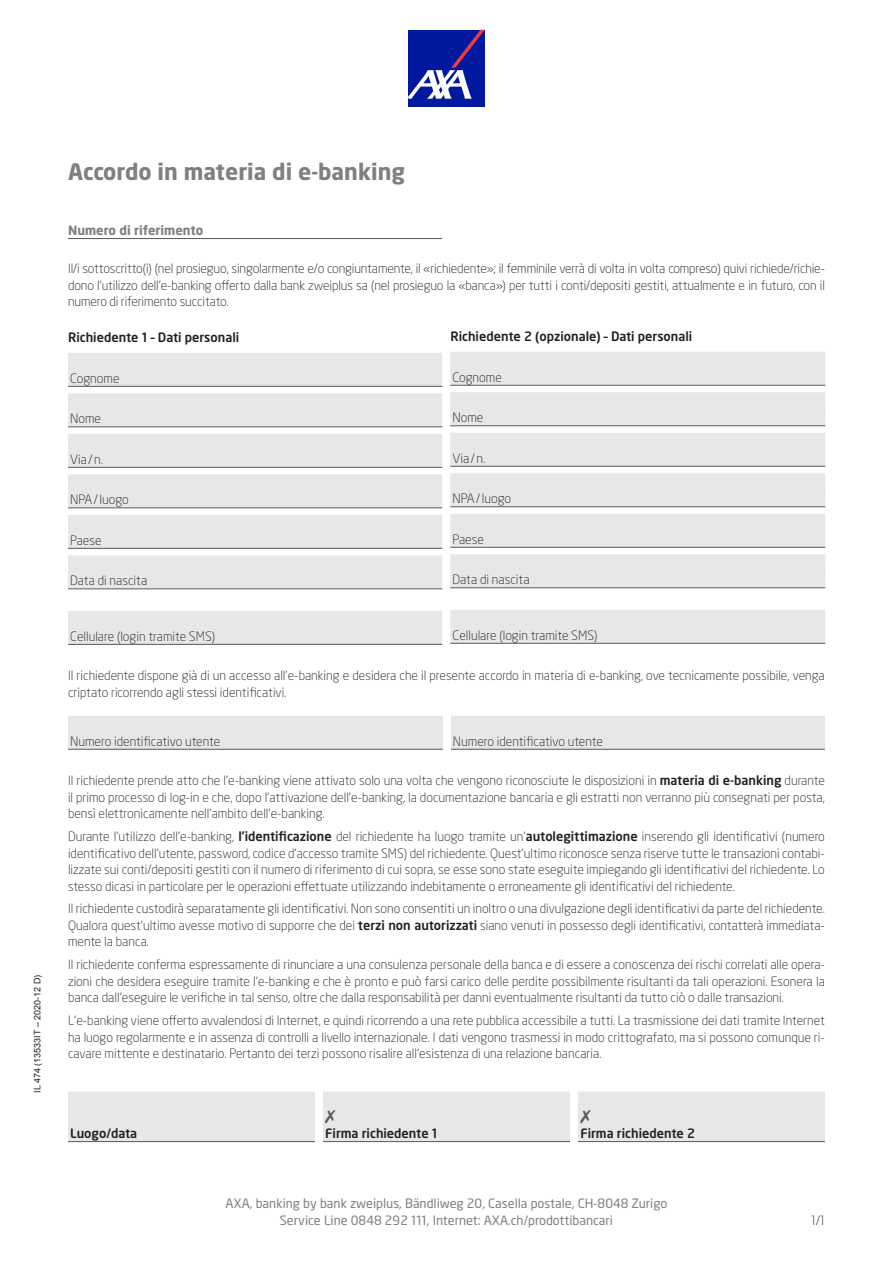
<style>
.page{position:relative;width:893px;height:1263px;background:#fff}
.page>*{position:absolute;margin:0;border:0;box-sizing:border-box;transform-origin:0 0}
.t1{font:700 22.5px "Neo Sans Pro";color:#7e8083}
.t2{font:300 12.75px/16.5px "Neo Sans Pro";color:#231f20;text-align:justify}
.t3{font:12.75px/16.5px "Neo Sans Pro";color:#7e8083;text-align:center}
.t4{font:500 12.75px "Neo Sans Pro";color:#231f20}
.t5{font:700 12.75px "Neo Sans Pro";color:#7e8083}
.t6{font:9px "Arial";color:#231f20}
.s1{font-weight:500}
</style>
<div class="page">
<div style="left:408px;top:30px;width:77px;height:76px;background:#00199f"></div>
<svg style="left:408px;top:30px;width:77px;height:69px"></svg>
<hr style="left:68px;top:238px;width:374px;height:1px;background:#57585a">
<div style="left:68px;top:353px;width:374px;height:17px;background:#e6e7e9"></div>
<div style="left:68px;top:369px;width:374px;height:17px;background:#e6e7e9"></div>
<hr style="left:68px;top:386px;width:374px;height:1px;background:#57585a">
<div style="left:68px;top:393px;width:374px;height:17px;background:#e6e7e9"></div>
<div style="left:68px;top:410px;width:374px;height:17px;background:#e6e7e9"></div>
<hr style="left:68px;top:427px;width:374px;height:1px;background:#57585a">
<div style="left:68px;top:434px;width:374px;height:17px;background:#e6e7e9"></div>
<div style="left:68px;top:450px;width:374px;height:17px;background:#e6e7e9"></div>
<hr style="left:68px;top:467px;width:374px;height:1px;background:#57585a">
<div style="left:68px;top:474px;width:374px;height:17px;background:#e6e7e9"></div>
<div style="left:68px;top:491px;width:374px;height:17px;background:#e6e7e9"></div>
<hr style="left:68px;top:508px;width:374px;height:1px;background:#57585a">
<div style="left:68px;top:515px;width:374px;height:17px;background:#e6e7e9"></div>
<div style="left:68px;top:531px;width:374px;height:17px;background:#e6e7e9"></div>
<hr style="left:68px;top:548px;width:374px;height:1px;background:#57585a">
<div style="left:68px;top:555px;width:374px;height:17px;background:#e6e7e9"></div>
<div style="left:68px;top:572px;width:374px;height:17px;background:#e6e7e9"></div>
<hr style="left:68px;top:589px;width:374px;height:1px;background:#57585a">
<div style="left:68px;top:611px;width:374px;height:17px;background:#e6e7e9"></div>
<div style="left:68px;top:627px;width:374px;height:17px;background:#e6e7e9"></div>
<hr style="left:68px;top:644px;width:374px;height:1px;background:#57585a">
<div style="left:68px;top:716px;width:757px;height:16px;background:#e6e7e9"></div>
<div style="left:68px;top:732px;width:757px;height:17px;background:#e6e7e9"></div>
<hr style="left:68px;top:749px;width:757px;height:1px;background:#57585a">
<div style="left:68px;top:1091px;width:757px;height:17px;background:#e6e7e9"></div>
<div style="left:68px;top:1108px;width:757px;height:17px;background:#e6e7e9"></div>
<div style="left:68px;top:1124px;width:757px;height:17px;background:#e6e7e9"></div>
<hr style="left:68px;top:1141px;width:757px;height:1px;background:#57585a">
<div style="left:443px;top:714px;width:8px;height:37px;background:#fff"></div>
<div style="left:315px;top:1085px;width:8px;height:66px;background:#fff"></div>
<div style="left:570px;top:1085px;width:8px;height:66px;background:#fff"></div>
<div style="left:450px;top:352px;width:375px;height:17px;background:#e6e7e9"></div>
<div style="left:450px;top:368px;width:375px;height:17px;background:#e6e7e9"></div>
<hr style="left:450px;top:385px;width:375px;height:1px;background:#57585a">
<div style="left:450px;top:392px;width:375px;height:17px;background:#e6e7e9"></div>
<div style="left:450px;top:409px;width:375px;height:17px;background:#e6e7e9"></div>
<hr style="left:450px;top:425px;width:375px;height:1px;background:#57585a">
<div style="left:450px;top:433px;width:375px;height:17px;background:#e6e7e9"></div>
<div style="left:450px;top:449px;width:375px;height:17px;background:#e6e7e9"></div>
<hr style="left:450px;top:466px;width:375px;height:1px;background:#57585a">
<div style="left:450px;top:473px;width:375px;height:17px;background:#e6e7e9"></div>
<div style="left:450px;top:490px;width:375px;height:17px;background:#e6e7e9"></div>
<hr style="left:450px;top:506px;width:375px;height:1px;background:#57585a">
<div style="left:450px;top:514px;width:375px;height:17px;background:#e6e7e9"></div>
<div style="left:450px;top:530px;width:375px;height:17px;background:#e6e7e9"></div>
<hr style="left:450px;top:547px;width:375px;height:1px;background:#57585a">
<div style="left:450px;top:554px;width:375px;height:17px;background:#e6e7e9"></div>
<div style="left:450px;top:571px;width:375px;height:17px;background:#e6e7e9"></div>
<hr style="left:450px;top:587px;width:375px;height:1px;background:#57585a">
<div style="left:450px;top:610px;width:375px;height:17px;background:#e6e7e9"></div>
<div style="left:450px;top:626px;width:375px;height:17px;background:#e6e7e9"></div>
<hr style="left:450px;top:643px;width:375px;height:1px;background:#57585a">
<p class="t6" style="left:32px;top:1093px;width:120px;rotate:-90deg">IL 474 (13533IT – 2020-12 D)</p>
<h1 class="t1" style="left:68px;top:158px;width:338px">Accordo in materia di e-banking</h1>
<p class="t5" style="left:68px;top:222px;width:137px">Numero di riferimento</p>
<p class="t2" style="left:68px;top:260px;width:758px">Il/i sottoscritto(i) (nel prosieguo, singolarmente e/o congiuntamente, il «richiedente»; il femminile verrà di volta in volta compreso) quivi richiede/richie&shy;dono l’utilizzo dell’e-banking offerto dalla bank zweiplus sa (nel prosieguo la «banca») per tutti i conti/depositi gestiti, attualmente e in futuro, con il numero di riferimento succitato.</p>
<p class="t4" style="left:68px;top:330px;width:173px">Richiedente 1 – Dati personali</p>
<p class="t2" style="left:70px;top:370px;width:51px">Cognome</p>
<p class="t2" style="left:70px;top:410px;width:32px">Nome</p>
<p class="t2" style="left:70px;top:451px;width:34px">Via /n.</p>
<p class="t2" style="left:70px;top:491px;width:60px">NPA/luogo</p>
<p class="t2" style="left:70px;top:532px;width:33px">Paese</p>
<p class="t2" style="left:70px;top:572px;width:79px">Data di nascita</p>
<p class="t4" style="left:450px;top:329px;width:243px">Richiedente 2 (opzionale) – Dati personali</p>
<p class="t2" style="left:452px;top:369px;width:51px">Cognome</p>
<p class="t2" style="left:452px;top:409px;width:32px">Nome</p>
<p class="t2" style="left:452px;top:450px;width:34px">Via /n.</p>
<p class="t2" style="left:452px;top:490px;width:60px">NPA/luogo</p>
<p class="t2" style="left:452px;top:531px;width:33px">Paese</p>
<p class="t2" style="left:452px;top:571px;width:79px">Data di nascita</p>
<p class="t2" style="left:452px;top:627px;width:146px">Cellulare (login tramite SMS)</p>
<p class="t2" style="left:70px;top:628px;width:146px">Cellulare (login tramite SMS)</p>
<p class="t2" style="left:68px;top:667px;width:758px">Il richiedente dispone già di un accesso all’e-banking e desidera che il presente accordo in materia di e-banking, ove tecnicamente possibile, venga criptato ricorrendo agli stessi identificativi.</p>
<p class="t2" style="left:70px;top:733px;width:152px">Numero identificativo utente</p>
<p class="t2" style="left:453px;top:733px;width:152px">Numero identificativo utente</p>
<p class="t2" style="left:68px;top:772px;width:758px">Il richiedente prende atto che l’e-banking viene attivato solo una volta che vengono riconosciute le disposizioni in <span class="s1">materia di e-banking</span> durante il primo processo di log-in e che, dopo l’attivazione dell’e-banking, la documentazione bancaria e gli estratti non verranno più consegnati per posta, bensì elettronicamente nell’ambito dell’e-banking.</p>
<p class="t2" style="left:68px;top:828px;width:758px">Durante l’utilizzo dell’e-banking, <span class="s1">l’identificazione</span> del richiedente ha luogo tramite un’<span class="s1">autolegittimazione</span> inserendo gli identificativi (numero identificativo dell’utente, password, codice d’accesso tramite SMS) del richiedente. Quest’ultimo riconosce senza riserve tutte le transazioni contabi&shy;lizzate sui conti/depositi gestiti con il numero di riferimento di cui sopra, se esse sono state eseguite impiegando gli identificativi del richiedente. Lo stesso dicasi in particolare per le operazioni effettuate utilizzando indebitamente o erroneamente gli identificativi del richiedente.</p>
<p class="t2" style="left:68px;top:900px;width:758px">Il richiedente custodirà separatamente gli identificativi. Non sono consentiti un inoltro o una divulgazione degli identificativi da parte del richiedente.<br>Qualora quest’ultimo avesse motivo di supporre che dei <span class="s1">terzi non autorizzati</span> siano venuti in possesso degli identificativi, contatterà immediata&shy;mente la banca.</p>
<p class="t2" style="left:68px;top:956px;width:758px">Il richiedente conferma espressamente di rinunciare a una consulenza personale della banca e di essere a conoscenza dei rischi correlati alle opera&shy;zioni che desidera eseguire tramite l’e-banking e che è pronto e può farsi carico delle perdite possibilmente risultanti da tali operazioni. Esonera la banca dall’eseguire le verifiche in tal senso, oltre che dalla responsabilità per danni eventualmente risultanti da tutto ciò o dalle transazioni.</p>
<p class="t2" style="left:68px;top:1012px;width:758px">L’e-banking viene offerto avvalendosi di Internet, e quindi ricorrendo a una rete pubblica accessibile a tutti. La trasmissione dei dati tramite Internet ha luogo regolarmente e in assenza di controlli a livello internazionale. I dati vengono trasmessi in modo crittografato, ma si possono comunque ri&shy;cavare mittente e destinatario. Pertanto dei terzi possono risalire all’esistenza di una relazione bancaria.</p>
<p class="t4" style="left:70px;top:1125px;width:68px">Luogo/data</p>
<p class="t4" style="left:325px;top:1125px;width:114px">Firma richiedente 1</p>
<p class="t4" style="left:580px;top:1125px;width:116px">Firma richiedente 2</p>
<p class="t3" style="left:225px;top:1195px;width:444px">AXA, banking by bank zweiplus, Bändliweg 20, Casella postale, CH-8048 Zurigo<br>Service Line 0848 292 111, Internet: AXA.ch/prodottibancari</p>
<p class="t2" style="left:811px;top:1212px;width:15px">1/1</p>
</div>
